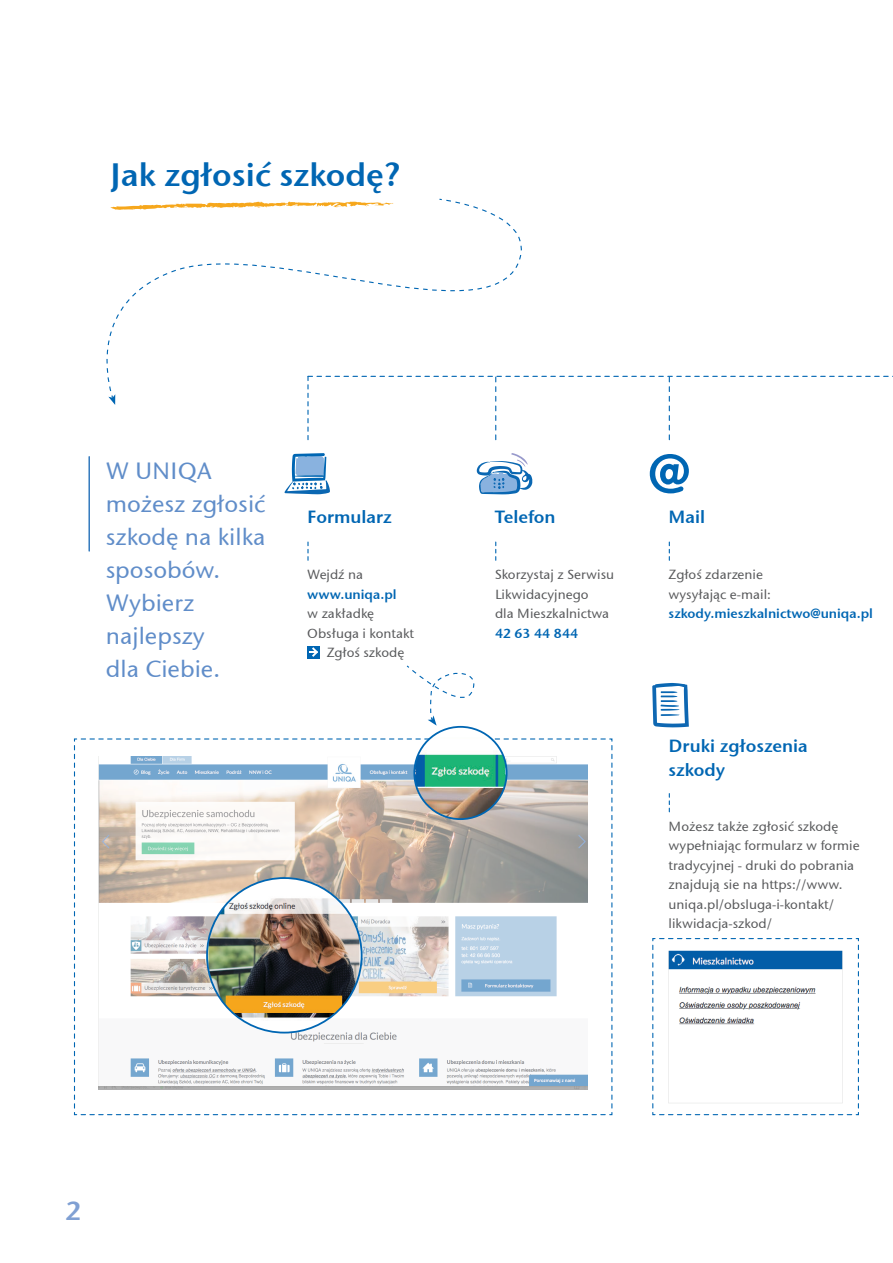
<style>
.page{position:relative;width:893px;height:1263px;background:#fff}
.page>*{position:absolute;margin:0;border:0;box-sizing:border-box;transform-origin:0 0}
.t1{font:33px "Stone San Itc TEE Semi";color:#0066b3}
.t2{font:27px "Stone San Itc TEE Semi";color:#80a0d3}
.t3{font:500 24px/33px "Stone San Itc TEE";color:#608dc9}
.t4{font:18px/24px "Stone San Itc TEE Semi";color:#0066b3}
.t5{font:500 13.5px/19.5px "Stone San Itc TEE";color:#58595b}
.t6{font:13.5px "Stone San Itc TEE Semi";color:#0066b3}
</style>
<div class="page">
<hr style="left:88px;top:457px;width:2px;height:94px;background:#337abe">
<svg style="left:73px;top:738px;width:353px;height:378px"></svg>
<svg style="left:477px;top:453px;width:56px;height:41px"></svg>
<svg style="left:650px;top:454px;width:39px;height:39px"></svg>
<svg style="left:162px;top:440px;width:291px;height:316px"></svg>
<svg style="left:284px;top:453px;width:46px;height:41px"></svg>
<img style="left:99px;top:756px;width:489px;height:334px">
<img style="left:414px;top:738px;width:93px;height:81px">
<div style="left:413px;top:726px;width:94px;height:94px;border:2px solid #0066b3;border-radius:50%"></div>
<img style="left:207px;top:878px;width:155px;height:154px;border-radius:77px">
<svg style="left:106px;top:199px;width:787px;height:241px"></svg>
<svg style="left:406px;top:665px;width:69px;height:61px"></svg>
<svg style="left:652px;top:683px;width:37px;height:44px"></svg>
<img style="left:668px;top:950px;width:175px;height:153px">
<h1 class="t1" style="left:110px;top:154px;width:292px">Jak zgłosić szkodę?</h1>
<h3 class="t3" style="left:106px;top:454px;width:161px">W UNIQA możesz zgłosić szkodę na kilka sposobów.<br>Wybierz najlepszy<br>dla Ciebie.</h3>
<h3 class="t4" style="left:307px;top:505px;width:86px">Formularz</h3>
<h3 class="t4" style="left:495px;top:505px;width:62px">Telefon</h3>
<h3 class="t4" style="left:669px;top:505px;width:38px">Mail</h3>
<p class="t5" style="left:307px;top:565px;width:57px">Wejdź na</p>
<p class="t6" style="left:307px;top:586px;width:91px">www.uniqa.pl</p>
<p class="t5" style="left:307px;top:604px;width:68px">w zakładkę</p>
<p class="t5" style="left:307px;top:624px;width:108px">Obsługa i kontakt</p>
<p class="t5" style="left:327px;top:643px;width:79px">Zgłoś szkodę</p>
<p class="t5" style="left:495px;top:565px;width:121px">Skorzystaj z Serwisu<br>Likwidacyjnego<br>dla Mieszkalnictwa</p>
<p class="t6" style="left:495px;top:625px;width:85px">42 63 44 844</p>
<p class="t5" style="left:669px;top:565px;width:104px">Zgłoś zdarzenie wysyłając e-mail:</p>
<p class="t6" style="left:669px;top:605px;width:206px">szkody.mieszkalnictwo@uniqa.pl</p>
<h3 class="t4" style="left:669px;top:734px;width:141px">Druki zgłoszenia szkody</h3>
<p class="t5" style="left:669px;top:817px;width:193px">Możesz także zgłosić szkodę wypełniając formularz w formie tradycyjnej - druki do pobrania znajdują sie na https://www. uniqa.pl/obsluga-i-kontakt/ likwidacja-szkod/</p>
<h2 class="t2" style="left:65px;top:1194px;width:18px">2</h2>
</div>
